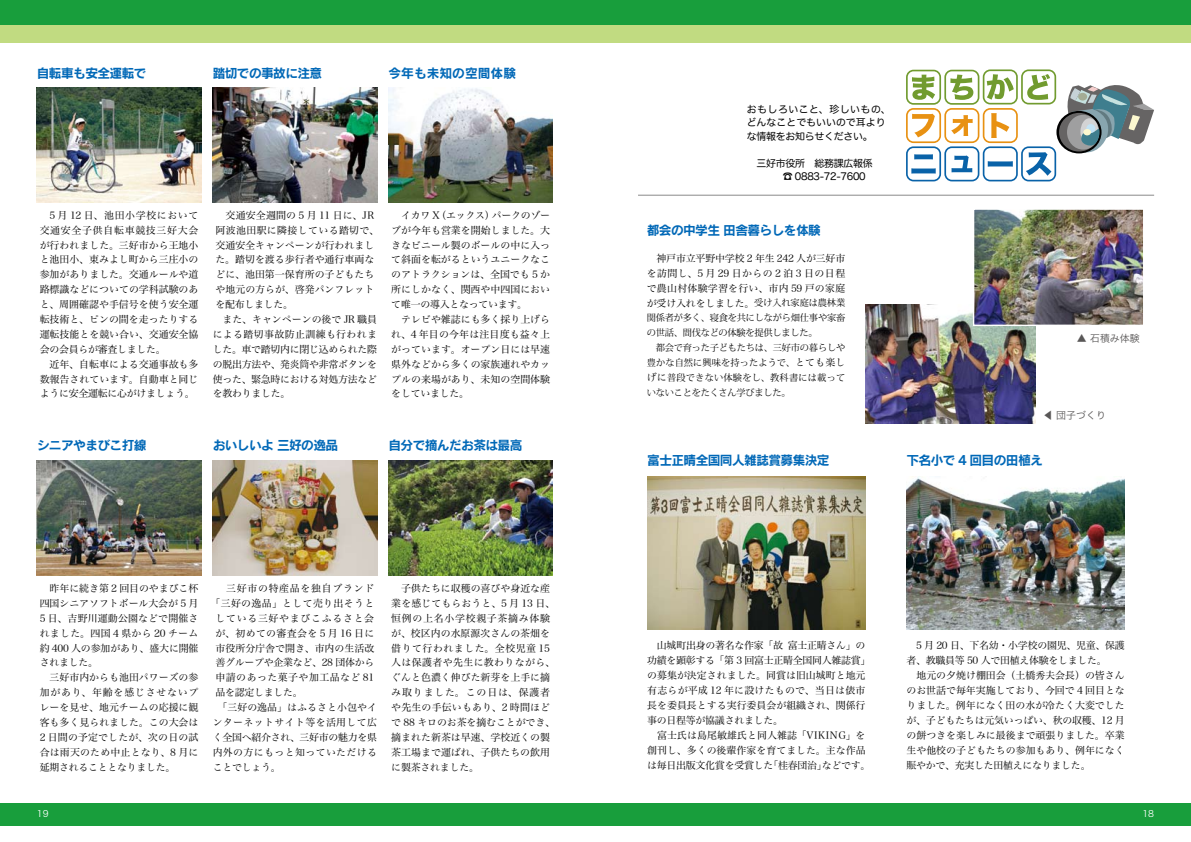
<style>
.page{position:relative;width:1191px;height:842px;background:#fff}
.page>*{position:absolute;margin:0;border:0;box-sizing:border-box;transform-origin:0 0}
.t1{font:12.8px "Rodin Pro B";letter-spacing:-.05em;color:#0068b7}
.t2{font:12.8px "Rodin Pro B";color:#0068b7}
.t3{font:9.9px/14.9px "Hira Min Pro W3";color:#000}
.t4{font:9.9px "Hira Min Pro W3";letter-spacing:-.025em;color:#000}
.t5{font:9.9px/13.5px "Hira Maru Pro W4";color:#000}
.t6{font:9.9px "Hira Min Pro W3";letter-spacing:.035em;color:#000}
.t7{font:9.9px "Hira Min Pro W3";letter-spacing:.04em;color:#000}
.t8{font:9.9px "Hira Min Pro W3";letter-spacing:.07em;color:#000}
.t9{font:9.9px/13.5px "Hira Maru Pro W4";letter-spacing:-.025em;color:#000}
.t10{font:9.9px "Hira Min Pro W3";letter-spacing:.025em;color:#000}
.t11{font:9.9px "Hira Min Pro W3";letter-spacing:.045em;color:#000}
.t12{font:9.9px "Hira Kaku Pro W3";color:#595757}
.t13{font:9.2px/14.9px "Koz Min Std";letter-spacing:-.02em;color:#000}
.t14{font:9px "Hira Kaku Pro W3";color:#fff}
.s1{font-family:"Koz Min Std";font-size:9.2px}
.s2{font-family:"Hira Min Pro W3";font-size:9.9px}
</style>
<div class="page">
<div style="left:0;top:803px;width:1191px;height:23px;background:#189e3c"></div>
<div style="left:0;top:0;width:1191px;height:26px;background:#189e3c"></div>
<hr style="left:638px;top:195px;width:516px;height:1px;background:#898989">
<div style="left:0;top:26px;width:1191px;height:17px;background:#c1db81"></div>
<svg style="left:906px;top:69px;width:150px;height:112px"></svg>
<svg style="left:1056px;top:111px;width:45px;height:42px"></svg>
<div style="left:1059px;top:113px;width:40px;height:39px;background:#666464;border-radius:50%"></div>
<svg style="left:1063px;top:85px;width:91px;height:69px"></svg>
<img style="left:388px;top:87px;width:165px;height:115px">
<img style="left:213px;top:460px;width:164px;height:115px">
<img style="left:388px;top:460px;width:165px;height:115px">
<img style="left:213px;top:87px;width:164px;height:115px">
<img style="left:37px;top:460px;width:164px;height:115px">
<img style="left:647px;top:476px;width:218px;height:153px">
<img style="left:37px;top:87px;width:164px;height:115px">
<img style="left:865px;top:304px;width:170px;height:119px">
<img style="left:975px;top:210px;width:167px;height:114px">
<div style="left:973px;top:208px;width:171px;height:118px;border:1px solid #fff"></div>
<img style="left:906px;top:476px;width:218px;height:153px">
<p class="t1" style="left:37px;top:64px;width:111px">自転車も安全運転で</p>
<p class="t1" style="left:213px;top:64px;width:111px">踏切での事故に注意</p>
<p class="t2" style="left:388px;top:64px;width:129px">今年も未知の空間体験</p>
<p class="t5" style="left:746px;top:102px;width:145px">おもしろいこと、珍しいもの、どんなことでもいいので耳よりな情報をお知らせください。</p>
<p class="t9" style="left:782px;top:156px;width:91px;text-indent:-36px">　三好市役所　総務課広報係☎ 0883-72-7600</p>
<p class="t3" style="left:40px;top:207px;width:160px;text-indent:10px">5 月 12 日、池田小学校において交通安全子供自転車競技三好大会が行われました。三好市から王地小と池田小、東みよし町から三庄小の参加がありました。交通ルールや道路標識などについての学科試験のあと、周囲確認や手信号を使う安全運転技術と、ピンの間を走ったりする運転技能とを競い合い、交通安全協会の会員らが審査しました。<br>　近年、自転車による交通事故も多数報告されています。自動車と同じように安全運転に心がけましょう。</p>
<p class="t3" style="left:213px;top:207px;width:168px;text-indent:13px">交通安全週間の 5 月 11 日に、JR阿波池田駅に隣接している踏切で、交通安全キャンペーンが行われました。踏切を渡る歩行者や通行車両などに、池田第一保育所の子どもたちや地元の方らが、啓発パンフレットを配布しました。<br>　また、キャンペーンの後で JR 職員による踏切事故防止訓練も行われました。車で踏切内に閉じ込められた際の脱出方法や、発炎筒や非常ボタンを使った、緊急時における対処方法などを教わりました。</p>
<p class="t3" style="left:391px;top:207px;width:160px;text-indent:10px">イカワ （X エックス）<br>ブが今年も営業を開始しました。大きなビニール製のボールの中に入って斜面を転がるというユニークなこのアトラクションは、全国でも 5 か所にしかなく、関西や中四国において唯一の導入となっています。<br>　テレビや雑誌にも多く採り上げられ、4 年目の今年は注目度も益々上がっています。オープン日には早速県外などから多くの家族連れやカップルの来場があり、未知の空間体験をしていました。</p>
<p class="t3" style="left:492px;top:207px;width:60px">パークのゾー</p>
<p class="t1" style="left:647px;top:221px;width:176px">都会の中学生田舎暮らしを体験</p>
<p class="t3" style="left:647px;top:250px;width:200px;text-align:justify;text-indent:10px">神戸市立平野中学校 2 年生 242 人が三好市を訪問し、5 月 29 日からの 2 泊 3 日の日程で農山村体験学習を行い、市内 59 戸の家庭が受け入れをしました。<span class="s1">受け入れ家庭は農林業</span></p>
<p class="t13" style="left:647px;top:310px;width:200px">関係者が多く、寝食を共にしながら畑仕事や家畜の世話、間伐などの体験を提供しました。<br>　都会で育った子どもたちは、三好市の暮らしや豊かな自然に興味を持ったようで、<span class="s2">とても楽しげに</span>普段できない体験をし、教科書には載っていないことをたくさん学びました。</p>
<p class="t12" style="left:1076px;top:329px;width:64px">▲ 石積み体験</p>
<p class="t12" style="left:1043px;top:406px;width:64px">◀ 団子づくり</p>
<p class="t1" style="left:37px;top:436px;width:111px">シニアやまびこ打線</p>
<p class="t1" style="left:213px;top:436px;width:127px">おいしいよ三好の逸品</p>
<p class="t1" style="left:388px;top:436px;width:135px">自分で摘んだお茶は最高</p>
<p class="t1" style="left:647px;top:452px;width:184px">富士正晴全国同人雑誌賞募集決定</p>
<p class="t1" style="left:906px;top:452px;width:138px">下名小で 4 回目の田植え</p>
<p class="t3" style="left:40px;top:580px;width:160px">　昨年に続き第 2 回目のやまびこ杯四国シニアソフトボール大会が 5 月<br>5 日、吉野川運動公園などで開催されました。四国４県から 20 チーム約 400 人の参加があり、盛大に開催されました。<br>　三好市内からも池田パワーズの参加があり、年齢を感じさせないプレーを見せ、地元チームの応援に観客も多く見られました。この大会は<br>2 日間の予定でしたが、次の日の試合は雨天のため中止となり、8 月に延期されることとなりました。</p>
<p class="t8" style="left:226px;top:580px;width:150px">三好市の特産品を独自ブランド</p>
<p class="t6" style="left:210px;top:595px;width:165px">「三好の逸品」として売り出そうと</p>
<p class="t8" style="left:215px;top:609px;width:160px">している三好やまびこふるさと会</p>
<p class="t6" style="left:215px;top:624px;width:160px">が、初めての審査会を 5 月 16 日に</p>
<p class="t3" style="left:215px;top:639px;width:160px">市役所分庁舎で開き、市内の生活改</p>
<p class="t4" style="left:215px;top:654px;width:160px">善グループや企業など、28 団体から</p>
<p class="t11" style="left:215px;top:669px;width:160px">申請のあった菓子や加工品など 81</p>
<p class="t4" style="left:215px;top:684px;width:89px">品を認定しました。</p>
<p class="t3" style="left:213px;top:699px;width:166px">　「三好の逸品」はふるさと小包やイ</p>
<p class="t7" style="left:213px;top:714px;width:166px">ンターネットサイト等を活用して広</p>
<p class="t4" style="left:213px;top:729px;width:166px">く全国へ紹介され、三好市の魅力を県</p>
<p class="t7" style="left:213px;top:743px;width:166px">内外の方にもっと知っていただける</p>
<p class="t3" style="left:213px;top:758px;width:69px">ことでしょう。</p>
<p class="t3" style="left:391px;top:580px;width:165px;text-indent:10px">子供たちに収穫の喜びや身近な産業を感じてもらおうと、5 月 13 日、恒例の上名小学校親子茶摘み体験が、校区内の水原源次さんの茶畑を借りて行われました。全校児童 15人は保護者や先生に教わりながら、ぐんと色濃く伸びた新芽を上手に摘み取りました。この日は、保護者や先生の手伝いもあり、2 時間ほどで 88 キロのお茶を摘むことができ、摘まれた新茶は早速、学校近くの製茶工場まで運ばれ、子供たちの飲用に製茶されました。</p>
<p class="t4" style="left:657px;top:637px;width:128px">山城町出身の著名な作家「故</p>
<p class="t4" style="left:647px;top:652px;width:225px">功績を顕彰する「第 3 回富士正晴全国同人雑誌賞「</p>
<p class="t3" style="left:647px;top:667px;width:220px">の募集が決定されました。同賞は旧山城町と地元</p>
<p class="t10" style="left:647px;top:682px;width:220px">有志らが平成 12 年に設けたもので、当日は俵市</p>
<p class="t3" style="left:647px;top:697px;width:220px">長を委員長とする実行委員会が組織され、関係行</p>
<p class="t4" style="left:647px;top:712px;width:137px">事の日程等が協議されました。</p>
<p class="t3" style="left:647px;top:727px;width:220px">　富士氏は島尾敏雄氏と同人雑誌「VIKING」を</p>
<p class="t3" style="left:647px;top:741px;width:220px">創刊し、多くの後輩作家を育てました。主な作品</p>
<p class="t3" style="left:822px;top:756px;width:50px">などです。</p>
<p class="t3" style="left:787px;top:637px;width:79px">富士正晴さん」の</p>
<p class="t4" style="left:647px;top:756px;width:128px">は毎日出版文化賞を受賞した</p>
<p class="t3" style="left:768px;top:756px;width:60px">「桂春団治」</p>
<p class="t3" style="left:906px;top:637px;width:220px">　5 月 20 日、下名幼・小学校の園児、児童、保護者、教職員等 50 人で田植え体験をしました。<br>　地元の夕焼け棚田会（土橋秀夫会長）の皆さんのお世話で毎年実施しており、今回で 4 回目となりました。例年になく田の水が冷たく大変でしたが、子どもたちは元気いっぱい、秋の収穫、12 月の餅つきを楽しみに最後まで頑張りました。卒業生や他校の子どもたちの参加もあり、例年になく賑やかで、充実した田植えになりました。</p>
<p class="t14" style="left:37px;top:806px;width:13px">19</p>
<p class="t14" style="left:1142px;top:806px;width:13px">18</p>
</div>
